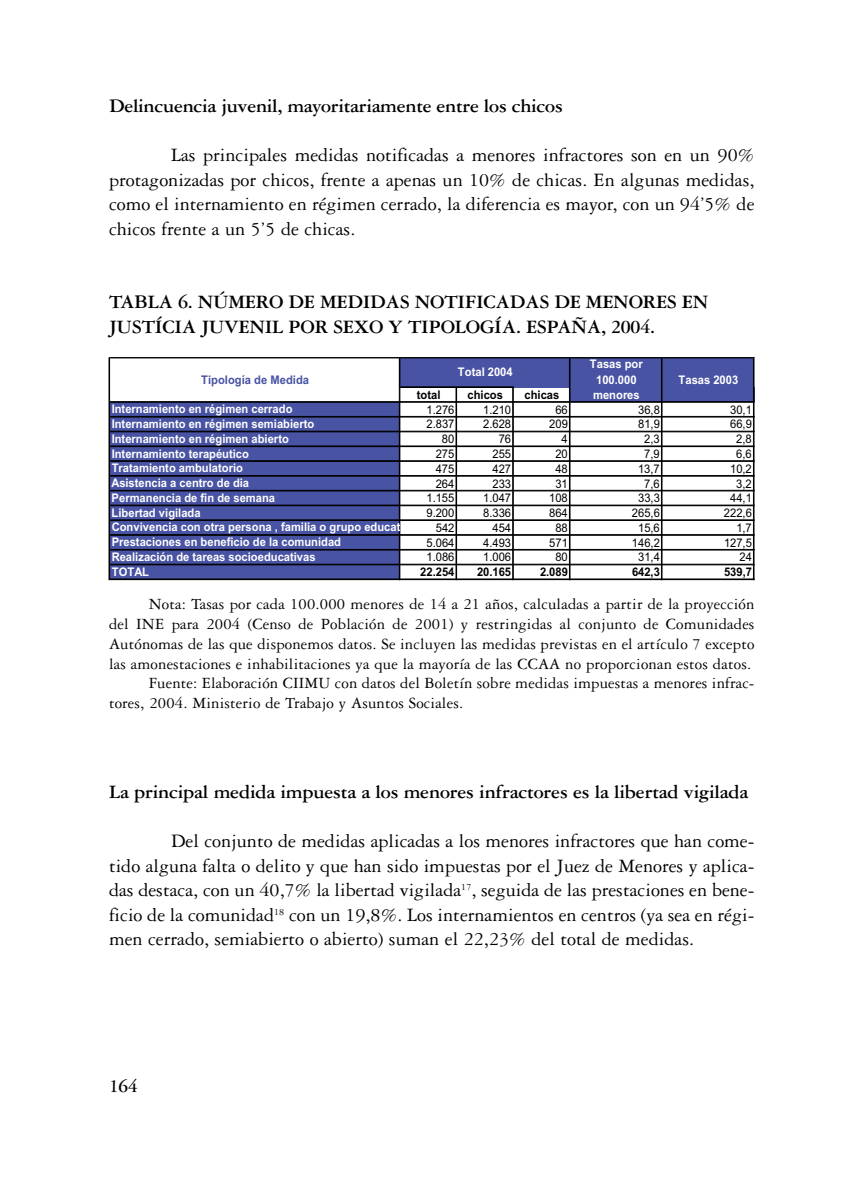
<style>
.page{position:relative;width:844px;height:1190px;background:#fff}
.page>*{position:absolute;margin:0;border:0;box-sizing:border-box;transform-origin:0 0}
.t1{font:20.12px/24.5px "Garamond Three";color:#000;text-align:justify}
.t2{font:700 20.12px/24.5px "Garamond Three";letter-spacing:-.015em;color:#000}
.t3{font:700 19.25px "Garamond Three";color:#000}
.t4{font:16.62px/19.9px "Garamond Three";letter-spacing:.01em;color:#000;text-align:justify}
.t5{font:700 11.9px/15.4px "Arial";color:#fff;text-align:center;scale:.94 1}
.t6{font:11.9px "Arial";color:#000;scale:.94 1}
.t7{font:700 11.9px "Arial";color:#000;scale:.94 1}
.t8{font:700 11.9px "Arial";color:#4853a3;scale:.94 1}
</style>
<div class="page">
<svg style="left:108px;top:357px;width:647px;height:224px"></svg>
<div style="left:399px;top:358px;width:354px;height:30px;background:#4853a3"></div>
<div style="left:569px;top:387px;width:184px;height:15px;background:#4853a3"></div>
<div style="left:109px;top:402px;width:291px;height:178px;background:#4853a3"></div>
<hr style="left:109px;top:357px;width:1px;height:223px;background:#000">
<hr style="left:399px;top:358px;width:1px;height:222px;background:#000">
<hr style="left:569px;top:358px;width:1px;height:222px;background:#000">
<hr style="left:661px;top:358px;width:1px;height:222px;background:#000">
<hr style="left:752px;top:358px;width:1px;height:222px;background:#000">
<hr style="left:753px;top:358px;width:1px;height:222px;background:#000">
<hr style="left:455px;top:388px;width:1px;height:192px;background:#000">
<hr style="left:456px;top:388px;width:1px;height:192px;background:#000">
<hr style="left:512px;top:388px;width:1px;height:192px;background:#000">
<hr style="left:110px;top:357px;width:644px;height:1px;background:#000">
<hr style="left:400px;top:387px;width:113px;height:1px;background:#000">
<hr style="left:110px;top:401px;width:644px;height:1px;background:#000">
<hr style="left:110px;top:402px;width:644px;height:1px;background:#000">
<hr style="left:110px;top:416px;width:644px;height:2px;background:#000">
<hr style="left:110px;top:431px;width:644px;height:1px;background:#000">
<hr style="left:110px;top:446px;width:644px;height:1px;background:#000">
<hr style="left:110px;top:460px;width:644px;height:1px;background:#000">
<hr style="left:110px;top:461px;width:644px;height:1px;background:#000">
<hr style="left:110px;top:475px;width:644px;height:1px;background:#000">
<hr style="left:110px;top:476px;width:644px;height:1px;background:#000">
<hr style="left:110px;top:490px;width:644px;height:1px;background:#000">
<hr style="left:110px;top:505px;width:644px;height:1px;background:#000">
<hr style="left:110px;top:520px;width:644px;height:1px;background:#000">
<hr style="left:110px;top:534px;width:644px;height:1px;background:#000">
<hr style="left:110px;top:535px;width:644px;height:1px;background:#000">
<hr style="left:110px;top:549px;width:644px;height:2px;background:#000">
<hr style="left:110px;top:564px;width:644px;height:1px;background:#000">
<hr style="left:110px;top:579px;width:644px;height:1px;background:#000">
<p class="t2" style="left:109px;top:96px;width:455px">Delincuencia juvenil, mayoritariamente entre los chicos</p>
<p class="t1" style="left:109px;top:145px;width:646px;text-indent:62px">Las principales medidas notificadas a menores infractores son en un 90% protagonizadas por chicos, frente a apenas un 10% de chicas. En algunas medidas, como el internamiento en régimen cerrado, la diferencia es mayor, con un 94’5% de chicos frente a un 5’5 de chicas.</p>
<p class="t2" style="left:109px;top:292px;width:600px">TABLA 6. NÚMERO DE MEDIDAS NOTIFICADAS DE MENORES EN<br>JUSTÍCIA JUVENIL POR SEXO Y TIPOLOGÍA. ESPAÑA, 2004.</p>
<p class="t8" style="left:201px;top:375px;width:116px">Tipología de Medida</p>
<p class="t5" style="left:457px;top:365px;width:60px">Total 2004</p>
<p class="t5" style="left:589px;top:357px;width:58px">Tasas por<br>100.000</p>
<p class="t5" style="left:678px;top:373px;width:65px">Tasas 2003</p>
<p class="t7" style="left:416px;top:390px;width:27px">total</p>
<p class="t7" style="left:467px;top:390px;width:39px">chicos</p>
<p class="t7" style="left:524px;top:390px;width:39px">chicas</p>
<p class="t5" style="left:593px;top:388px;width:51px">menores</p>
<p class="t5" style="left:112px;top:403px;width:194px">Internamiento en régimen cerrado</p>
<p class="t6" style="left:426px;top:405px;width:31px">1.276</p>
<p class="t6" style="left:483px;top:405px;width:31px">1.210</p>
<p class="t6" style="left:555px;top:405px;width:15px">66</p>
<p class="t6" style="left:638px;top:405px;width:25px">36,8</p>
<p class="t6" style="left:729px;top:405px;width:25px">30,1</p>
<p class="t5" style="left:112px;top:417px;width:217px">Internamiento en régimen semiabierto</p>
<p class="t6" style="left:426px;top:420px;width:31px">2.837</p>
<p class="t6" style="left:483px;top:420px;width:31px">2.628</p>
<p class="t6" style="left:549px;top:420px;width:21px">209</p>
<p class="t6" style="left:638px;top:420px;width:25px">81,9</p>
<p class="t6" style="left:729px;top:420px;width:25px">66,9</p>
<p class="t5" style="left:112px;top:432px;width:190px">Internamiento en régimen abierto</p>
<p class="t6" style="left:442px;top:435px;width:15px">80</p>
<p class="t6" style="left:498px;top:435px;width:15px">76</p>
<p class="t6" style="left:561px;top:435px;width:8px">4</p>
<p class="t6" style="left:644px;top:435px;width:18px">2,3</p>
<p class="t6" style="left:736px;top:435px;width:18px">2,8</p>
<p class="t5" style="left:112px;top:447px;width:147px">Internamiento terapéutico</p>
<p class="t6" style="left:435px;top:450px;width:21px">275</p>
<p class="t6" style="left:492px;top:450px;width:21px">255</p>
<p class="t6" style="left:555px;top:450px;width:15px">20</p>
<p class="t6" style="left:644px;top:450px;width:18px">7,9</p>
<p class="t6" style="left:736px;top:450px;width:18px">6,6</p>
<p class="t5" style="left:112px;top:462px;width:141px">Tratamiento ambulatorio</p>
<p class="t6" style="left:435px;top:464px;width:21px">475</p>
<p class="t6" style="left:492px;top:464px;width:21px">427</p>
<p class="t6" style="left:555px;top:464px;width:15px">48</p>
<p class="t6" style="left:637px;top:464px;width:25px">13,7</p>
<p class="t6" style="left:729px;top:464px;width:25px">10,2</p>
<p class="t5" style="left:112px;top:476px;width:148px">Asistencia a centro de dia</p>
<p class="t6" style="left:435px;top:479px;width:21px">264</p>
<p class="t6" style="left:492px;top:479px;width:21px">233</p>
<p class="t6" style="left:555px;top:479px;width:15px">31</p>
<p class="t6" style="left:644px;top:479px;width:18px">7,6</p>
<p class="t6" style="left:736px;top:479px;width:18px">3,2</p>
<p class="t5" style="left:112px;top:491px;width:175px">Permanencia de fin de semana</p>
<p class="t6" style="left:426px;top:494px;width:31px">1.155</p>
<p class="t6" style="left:483px;top:494px;width:31px">1.047</p>
<p class="t6" style="left:549px;top:494px;width:21px">108</p>
<p class="t6" style="left:638px;top:494px;width:25px">33,3</p>
<p class="t6" style="left:729px;top:494px;width:25px">44,1</p>
<p class="t5" style="left:112px;top:506px;width:96px">Libertad vigilada</p>
<p class="t6" style="left:426px;top:509px;width:31px">9.200</p>
<p class="t6" style="left:483px;top:509px;width:31px">8.336</p>
<p class="t6" style="left:549px;top:509px;width:21px">864</p>
<p class="t6" style="left:631px;top:509px;width:31px">265,6</p>
<p class="t6" style="left:723px;top:509px;width:31px">222,6</p>
<p class="t5" style="left:112px;top:521px;width:308px">Convivencia con otra persona , familia o grupo educat</p>
<p class="t6" style="left:435px;top:523px;width:21px">542</p>
<p class="t6" style="left:492px;top:523px;width:21px">454</p>
<p class="t6" style="left:555px;top:523px;width:15px">88</p>
<p class="t6" style="left:638px;top:523px;width:25px">15,6</p>
<p class="t6" style="left:736px;top:523px;width:18px">1,7</p>
<p class="t5" style="left:112px;top:536px;width:245px">Prestaciones en beneficio de la comunidad</p>
<p class="t6" style="left:426px;top:538px;width:31px">5.064</p>
<p class="t6" style="left:483px;top:538px;width:31px">4.493</p>
<p class="t6" style="left:549px;top:538px;width:21px">571</p>
<p class="t6" style="left:631px;top:538px;width:31px">146,2</p>
<p class="t6" style="left:723px;top:538px;width:31px">127,5</p>
<p class="t5" style="left:112px;top:550px;width:218px">Realización de tareas socioeducativas</p>
<p class="t6" style="left:426px;top:553px;width:31px">1.086</p>
<p class="t6" style="left:483px;top:553px;width:31px">1.006</p>
<p class="t6" style="left:555px;top:553px;width:15px">80</p>
<p class="t6" style="left:638px;top:553px;width:25px">31,4</p>
<p class="t6" style="left:739px;top:553px;width:15px">24</p>
<p class="t5" style="left:112px;top:565px;width:41px">TOTAL</p>
<p class="t7" style="left:420px;top:567px;width:38px">22.254</p>
<p class="t7" style="left:477px;top:567px;width:38px">20.165</p>
<p class="t7" style="left:539px;top:567px;width:31px">2.089</p>
<p class="t7" style="left:631px;top:567px;width:31px">642,3</p>
<p class="t7" style="left:723px;top:567px;width:31px">539,7</p>
<p class="t4" style="left:109px;top:595px;width:646px;text-indent:40px">Nota: Tasas por cada 100.000 menores de 14 a 21 años, calculadas a partir de la proyección del INE para 2004 (Censo de Población de 2001) y restringidas al conjunto de Comunidades Autónomas de las que disponemos datos. Se incluyen las medidas previstas en el artículo 7 excepto las amonestaciones e inhabilitaciones ya que la mayoría de las CCAA no proporcionan estos datos.</p>
<p class="t4" style="left:109px;top:675px;width:646px;text-indent:40px">Fuente: Elaboración CIIMU con datos del Boletín sobre medidas impuestas a menores infrac&shy;tores, 2004. Ministerio de Trabajo y Asuntos Sociales.</p>
<p class="t2" style="left:109px;top:782px;width:640px">La principal medida impuesta a los menores infractores es la libertad vigilada</p>
<p class="t1" style="left:109px;top:831px;width:646px;text-indent:62px">Del conjunto de medidas aplicadas a los menores infractores que han come&shy;tido alguna falta o delito y que han sido impuestas por el Juez de Menores y aplica&shy;das destaca, con un 40,7% la libertad vigilada<sup>17</sup>, seguida de las prestaciones en bene&shy;ficio de la comunidad<sup>18</sup> con un 19,8%. Los internamientos en centros (ya sea en régi&shy;men cerrado, semiabierto o abierto) suman el 22,23% del total de medidas.</p>
<p class="t3" style="left:109px;top:1080px;width:30px">164</p>
</div>
